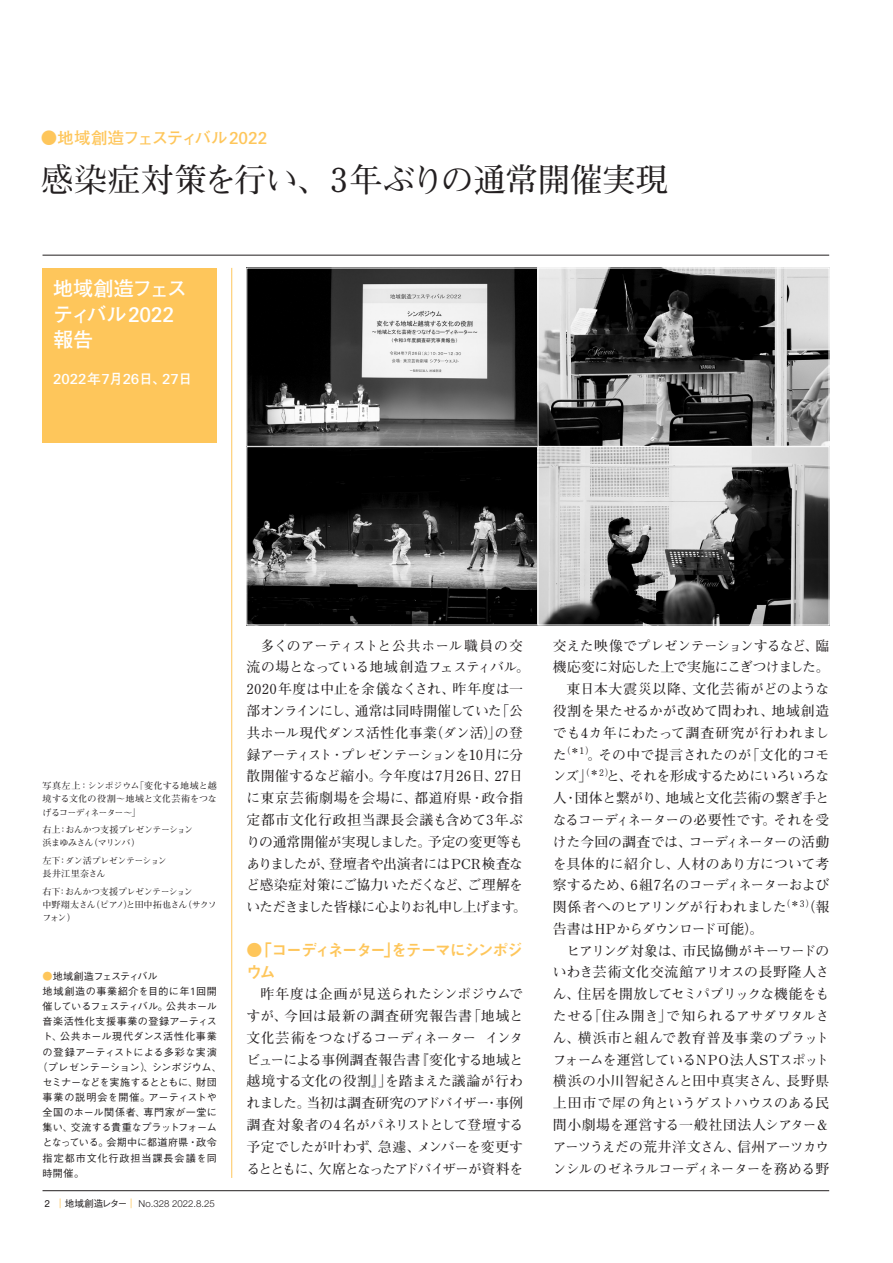
<style>
.page{position:relative;width:893px;height:1263px;background:#fff}
.page>*{position:absolute;margin:0;border:0;box-sizing:border-box;transform-origin:0 0}
.左肩色見出し{font:700 33px "Futo Min A101 Pro";letter-spacing:-.01em;color:#231f20}
.t1{font:700 20.25px "Futo Go B101 Pro";letter-spacing:-.045em;color:#fff}
.左肩色見出し-2{font:700 16.5px "Futo Go B101 Pro";letter-spacing:-.075em;color:#fec65b}
.本文色見出し{font:15.9px/21.8px "Midashi Go Pro MB31";letter-spacing:-.1em;color:#fec65b}
.本文1{font:700 13.8px/21.8px "Futo Min A101 Pro";letter-spacing:-.03em;color:#231f20;text-align:justify}
.t2{font:500 13.8px "Linotype Univers Basic";color:#fff}
.データ{font:500 10.05px "Gothic BBB Pro";letter-spacing:.025em;color:#231f20}
.データ-2{font:500 10.05px "Gothic BBB Pro";letter-spacing:.005em;color:#231f20}
.データ-3{font:500 10.05px "Gothic BBB Pro";letter-spacing:-.035em;color:#231f20}
.データ-4{font:500 10.05px "Gothic BBB Pro";letter-spacing:-.06em;color:#231f20}
.データ-5{font:500 10.05px "Gothic BBB Pro";letter-spacing:-.045em;color:#231f20}
.データ-6{font:500 10.05px "Gothic BBB Pro";letter-spacing:-.005em;color:#231f20}
.データ-7{font:500 10.05px "Gothic BBB Pro";letter-spacing:.055em;color:#231f20}
.データ-8{font:500 10.05px "Gothic BBB Pro";letter-spacing:.05em;color:#231f20}
.データ-9{font:500 10.05px "Gothic BBB Pro";letter-spacing:.045em;color:#231f20}
.データ-10{font:500 10.05px "Gothic BBB Pro";letter-spacing:.09em;color:#231f20}
.データ-11{font:500 10.05px "Gothic BBB Pro";letter-spacing:-.08em;color:#231f20}
.ノーマル{font:300 9.6px "Helvetica Neue LT Std";color:#231f20}
.キャプション{font:700 9px/13.4px "Futo Min A101 Pro";letter-spacing:-.045em;color:#231f20;text-align:justify}
.キャプション-2{font:700 9px "Futo Min A101 Pro";letter-spacing:-.095em;color:#231f20}
.キャプション-3{font:700 9px "Futo Min A101 Pro";letter-spacing:.035em;color:#231f20}
.s1{font-family:"Linotype Univers Basic";font-weight:500}
.s2{font-family:"Futo Go B101 Pro";font-weight:700}
.s3{color:#fec65b}
.s4{font-family:"Linotype Univers Basic";font-weight:400}
.s5{font-family:"Helvetica Now Text";font-weight:400}
.s6{font-family:"Futo Min A101 Pro";font-weight:700;color:#fec65b}
.s7{font-family:"Gothic BBB Pro";font-weight:500}
</style>
<div class="page">
<hr style="left:43px;top:255px;width:786px;height:1px;background:#231f20">
<hr style="left:43px;top:1190px;width:786px;height:1px;background:#231f20">
<hr style="left:231px;top:268px;width:1px;height:910px;background:#fec65b">
<div style="left:43px;top:268px;width:174px;height:174px;background:#fec65b"></div>
<img style="left:249px;top:270px;width:578px;height:353px">
<div style="left:247px;top:446px;width:291px;height:179px;border:1px solid #fff"></div>
<div style="left:538px;top:268px;width:291px;height:178px;border:1px solid #fff"></div>
<div style="left:538px;top:446px;width:291px;height:179px;border:1px solid #fff"></div>
<p class="左肩色見出し-2" style="left:41px;top:125px;width:228px">●地域創造フェスティバル<span class="s1">2022</span></p>
<p class="左肩色見出し" style="left:41px;top:154px;width:629px">感染症対策を行い、3年ぶりの通常開催実現</p>
<p class="t1" style="left:53px;top:272px;width:135px">地域創造フェス</p>
<p class="t1" style="left:53px;top:298px;width:123px">ティバル<span class="s1">2022</span></p>
<p class="t1" style="left:53px;top:323px;width:42px">報告</p>
<p class="t2" style="left:53px;top:371px;width:141px">2022<span class="s2">年</span>7<span class="s2">月</span>26<span class="s2">日、</span>27<span class="s2">日</span></p>
<p class="キャプション" style="left:42px;top:778px;width:176px">写真左上：シンポジウム「変化する地域と越境する文化の役割～地域と文化芸術をつなげるコーディネーター～」</p>
<p class="キャプション" style="left:43px;top:822px;width:152px">右上：おんかつ支援プレゼンテーション</p>
<p class="キャプション-2" style="left:43px;top:836px;width:100px">浜まゆみさん（マリンバ）</p>
<p class="キャプション" style="left:43px;top:853px;width:126px">左下：ダン活プレゼンテーション</p>
<p class="キャプション-3" style="left:43px;top:867px;width:65px">長井江里奈さん</p>
<p class="キャプション" style="left:43px;top:884px;width:152px">右下：おんかつ支援プレゼンテーション</p>
<p class="キャプション" style="left:42px;top:897px;width:176px">中野翔太さん（ピアノ）と田中拓也さん（サクソフォン）</p>
<p class="データ-11" style="left:43px;top:968px;width:116px"><span class="s3">●</span>地域創造フェスティバル</p>
<p class="データ-7" style="left:43px;top:983px;width:176px">地域創造の事業紹介を目的に年<span class="s4">1</span>回開</p>
<p class="データ-3" style="left:43px;top:998px;width:176px">催しているフェスティバル。公共ホール</p>
<p class="データ" style="left:43px;top:1013px;width:176px">音楽活性化支援事業の登録アーティス</p>
<p class="データ-8" style="left:43px;top:1028px;width:176px">ト、公共ホール現代ダンス活性化事業</p>
<p class="データ" style="left:43px;top:1044px;width:176px">の登録アーティストによる多彩な実演</p>
<p class="データ-2" style="left:37px;top:1059px;width:186px">（プレゼンテーション）、シンポジウム、</p>
<p class="データ-4" style="left:43px;top:1074px;width:176px">セミナーなどを実施するとともに、財団</p>
<p class="データ" style="left:43px;top:1089px;width:176px">事業の説明会を開催。アーティストや</p>
<p class="データ-9" style="left:43px;top:1104px;width:176px">全国のホール関係者、専門家が一堂に</p>
<p class="データ-5" style="left:43px;top:1119px;width:176px">集い、交流する貴重なプラットフォーム</p>
<p class="データ-6" style="left:43px;top:1134px;width:176px">となっている。会期中に都道府県・政令</p>
<p class="データ-10" style="left:43px;top:1150px;width:176px">指定都市文化行政担当課長会議を同</p>
<p class="データ" style="left:43px;top:1165px;width:43px">時開催。</p>
<p class="ノーマル" style="left:44px;top:1198px;width:172px"><span class="s5">2</span> <span class="s6">｜</span><span class="s7">地域創造レター</span><span class="s6">｜</span> No.328 2022.8.25</p>
<p class="本文1" style="left:247px;top:633px;width:285px;text-align:center">多くのアーティストと公共ホール職員の交<br>流の場となっている地域創造フェスティバル。<br>2020年度は中止を余儀なくされ、昨年度は一部オンラインにし、通常は同時開催していた「公共ホール現代ダンス活性化事業（ダン活）」の登録アーティスト・プレゼンテーションを10月に分散開催するなど縮小。今年度は7月26日、27日に東京芸術劇場を会場に、都道府県・政令指定都市文化行政担当課長会議も含めて3年ぶりの通常開催が実現しました。予定の変更等もありましたが、登壇者や出演者にはPCR検査など感染症対策にご協力いただくなど、ご理解をいただきました皆様に心よりお礼申し上げます。</p>
<p class="本文色見出し" style="left:246px;top:937px;width:278px">●「コーディネーター」をテーマにシンポジウム</p>
<p class="本文1" style="left:246px;top:981px;width:278px;text-indent:14px">昨年度は企画が見送られたシンポジウムですが、今回は最新の調査研究報告書「地域と文化芸術をつなげるコーディネーター　インタビューによる事例調査報告書『変化する地域と越境する文化の役割』」を踏まえた議論が行われました。当初は調査研究のアドバイザー・事例調査対象者の4名がパネリストとして登壇する予定でしたが叶わず、急遽、メンバーを変更するとともに、欠席となったアドバイザーが資料を</p>
<p class="本文1" style="left:553px;top:633px;width:278px">交えた映像でプレゼンテーションするなど、臨機応変に対応した上で実施にこぎつけました。</p>
<p class="本文1" style="left:553px;top:676px;width:278px;text-indent:14px">東日本大震災以降、文化芸術がどのような役割を果たせるかが改めて問われ、地域創造でも4カ年にわたって調査研究が行われました<sup>（＊1）</sup>。その中で提言されたのが「文化的コモンズ」<sup>（＊2</sup> <sup>）</sup>と、それを形成するためにいろいろな人・団体と繋がり、地域と文化芸術の繋ぎ手となるコーディネーターの必要性です。それを受けた今回の調査では、コーディネーターの活動を具体的に紹介し、人材のあり方について考察するため、6組7名のコーディネーターおよび関係者へのヒアリングが行われました<sup>（＊3）</sup>（報告書はHPからダウンロード可能）。</p>
<p class="本文1" style="left:553px;top:938px;width:278px;text-indent:14px">ヒアリング対象は、市民協働がキーワードのいわき芸術文化交流館アリオスの長野隆人さん、住居を開放してセミパブリックな機能をもたせる「住み開き」で知られるアサダワタルさん、横浜市と組んで教育普及事業のプラットフォームを運営しているNPO法人STスポット横浜の小川智紀さんと田中真実さん、長野県上田市で犀の角というゲストハウスのある民間小劇場を運営する一般社団法人シアター＆アーツうえだの荒井洋文さん、信州アーツカウンシルのゼネラルコーディネーターを務める野</p>
</div>
